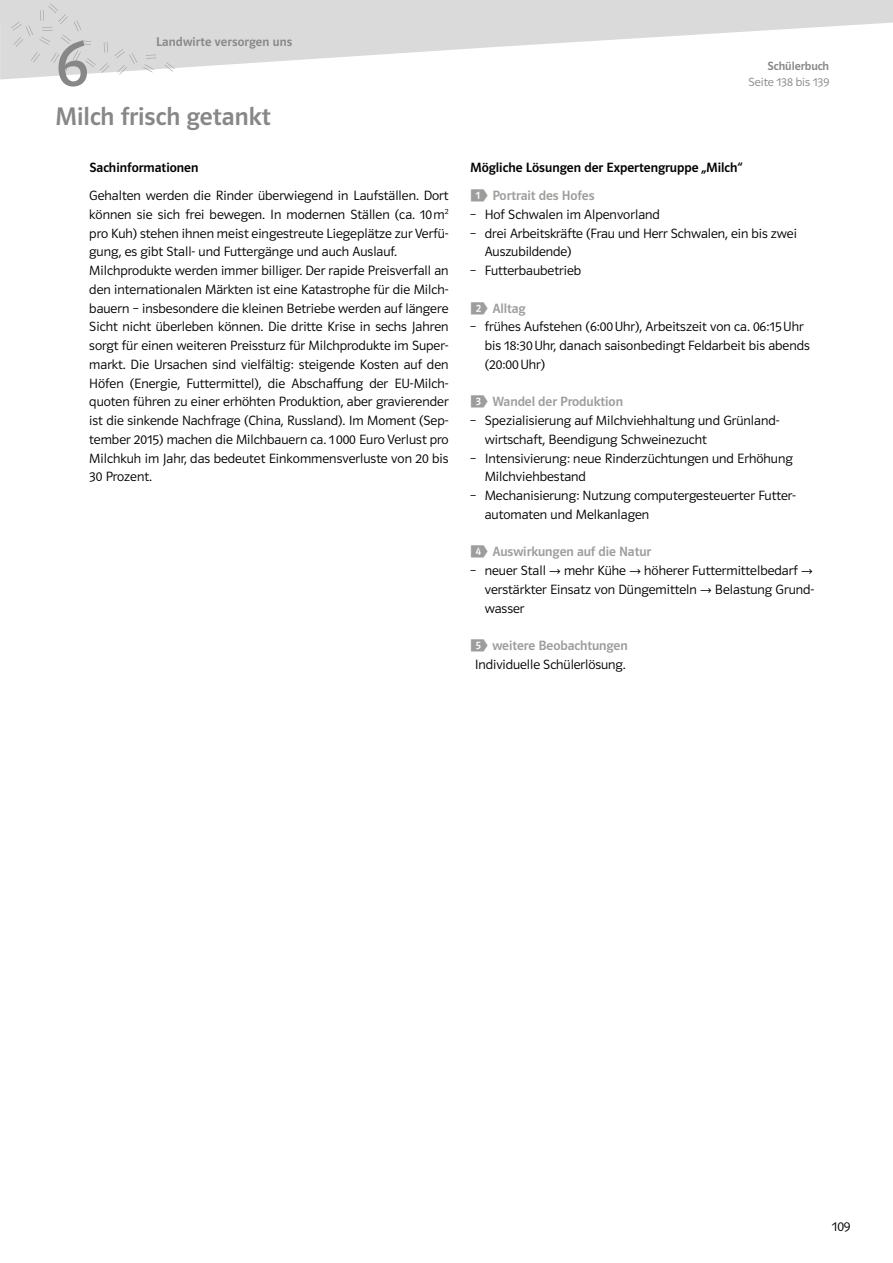
<style>
.page{position:relative;width:893px;height:1263px;background:#fff}
.page>*{position:absolute;margin:0;border:0;box-sizing:border-box;transform-origin:0 0}
.t1{font:67.5px "Polo ST11 K Buch";color:#878787}
.t2{font:25.5px "Polo ST11 K Krftg";color:#878787}
.t3{font:13.5px/18.8px "Polo ST11 K Leicht";color:#000}
.t4{font:13.5px/27.8px "Polo ST11 K Krftg";color:#000}
.t5{font:13.5px "Polo ST11 K Krftg";letter-spacing:-.005em;color:#9d9d9c}
.t6{font:12.75px "Polo ST11 K Krftg";letter-spacing:.01em;color:#878787}
.t7{font:12px "Polo ST11 K Leicht";letter-spacing:-.005em;color:#878787}
.t8{font:12px "Polo ST11 K Krftg";letter-spacing:-.005em;color:#878787}
.s1{font-family:"Terrasechs Aufgabenziffern";color:#9d9d9c}
.s2{color:#9d9d9c}
.s3{font-family:"Terrasechs Aufgabenziffern"}
</style>
<div class="page">
<svg style="left:0;top:0;width:893px;height:75px"></svg>
<h1 class="t1" style="left:55px;top:27px;width:34px">6</h1>
<p class="t6" style="left:156px;top:35px;width:138px">Landwirte versorgen uns</p>
<h2 class="t2" style="left:55px;top:103px;width:217px">Milch frisch getankt</h2>
<p class="t4" style="left:89px;top:154px;width:111px">Sachinformationen</p>
<p class="t3" style="left:89px;top:186px;width:361px">Gehalten werden die Rinder überwiegend in Laufställen. Dort können sie sich frei bewegen. In modernen Ställen (ca. 10 m<sup>2 </sup>pro Kuh) stehen ihnen meist eingestreute Liegeplätze zur Verfü&shy;gung, es gibt Stall- und Futtergänge und auch Auslauf.<br>Milchprodukte werden immer billiger. Der rapide Preisverfall an den internationalen Märkten ist eine Katastrophe für die Milch&shy;bauern – insbesondere die kleinen Betriebe werden auf längere Sicht nicht überleben können. Die dritte Krise in sechs Jahren sorgt für einen weiteren Preissturz für Milchprodukte im Super&shy;markt. Die Ursachen sind vielfältig: steigende Kosten auf den Höfen (Energie, Futtermittel), die Abschaffung der EU-Milch&shy;quoten führen zu einer erhöhten Produktion, aber gravierender ist die sinkende Nachfrage (China, Russland). Im Moment (Sep&shy;tember 2015) machen die Milchbauern ca. 1 000 Euro Verlust pro Milchkuh im Jahr, das bedeutet Einkommensverluste von 20 bis 30 Prozent.</p>
<p class="t8" style="left:768px;top:59px;width:63px">Schülerbuch</p>
<p class="t7" style="left:749px;top:76px;width:82px">Seite 138 bis 139</p>
<p class="t4" style="left:470px;top:154px;width:274px">Mögliche Lösungen der Expertengruppe „Milch“ <span class="s1">#</span> <span class="s2">Portrait des Hofes</span></p>
<p class="t3" style="left:470px;top:205px;width:192px">– Hof Schwalen im Alpenvorland</p>
<p class="t3" style="left:485px;top:224px;width:314px;text-indent:-15px">– drei Arbeitskräfte (Frau und Herr Schwalen, ein bis zwei<br>Auszubildende)</p>
<p class="t3" style="left:470px;top:261px;width:113px">– Futterbaubetrieb</p>
<p class="t5" style="left:471px;top:301px;width:56px"><span class="s3">$</span> Alltag</p>
<p class="t3" style="left:485px;top:318px;width:327px;text-indent:-15px">– frühes Aufstehen (6:00 Uhr), Arbeitszeit von ca. 06:15 Uhr bis 18:30 Uhr, danach saisonbedingt Feldarbeit bis abends (20:00 Uhr)</p>
<p class="t5" style="left:471px;top:394px;width:153px"><span class="s3">%</span> Wandel der Produktion</p>
<p class="t3" style="left:485px;top:411px;width:296px;text-indent:-15px">– Spezialisierung auf Milchviehhaltung und Grünland&shy;wirtschaft, Beendigung Schweinezucht</p>
<p class="t3" style="left:485px;top:449px;width:309px;text-indent:-15px">– Intensivierung: neue Rinderzüchtungen und Erhöhung<br>Milchviehbestand</p>
<p class="t3" style="left:485px;top:486px;width:313px;text-indent:-15px">– Mechanisierung: Nutzung computergesteuerter Futter&shy;automaten und Melkanlagen</p>
<p class="t5" style="left:471px;top:544px;width:182px"><span class="s3">&amp;</span> Auswirkungen auf die Natur</p>
<p class="t3" style="left:470px;top:561px;width:78px">– neuer Stall</p>
<p class="t3" style="left:564px;top:561px;width:64px">mehr Kühe</p>
<p class="t3" style="left:485px;top:561px;width:315px;text-indent:159px">höherer Futtermittelbedarf verstärkter Einsatz von Düngemitteln</p>
<p class="t3" style="left:715px;top:580px;width:101px">Belastung Grund-</p>
<p class="t3" style="left:485px;top:599px;width:41px">wasser</p>
<p class="t5" style="left:471px;top:638px;width:158px"><span class="s3">'‚</span>weitere Beobachtungen</p>
<p class="t3" style="left:475px;top:655px;width:152px">Individuelle Schülerlösung.</p>
<p class="t3" style="left:832px;top:1217px;width:20px">109</p>
</div>
